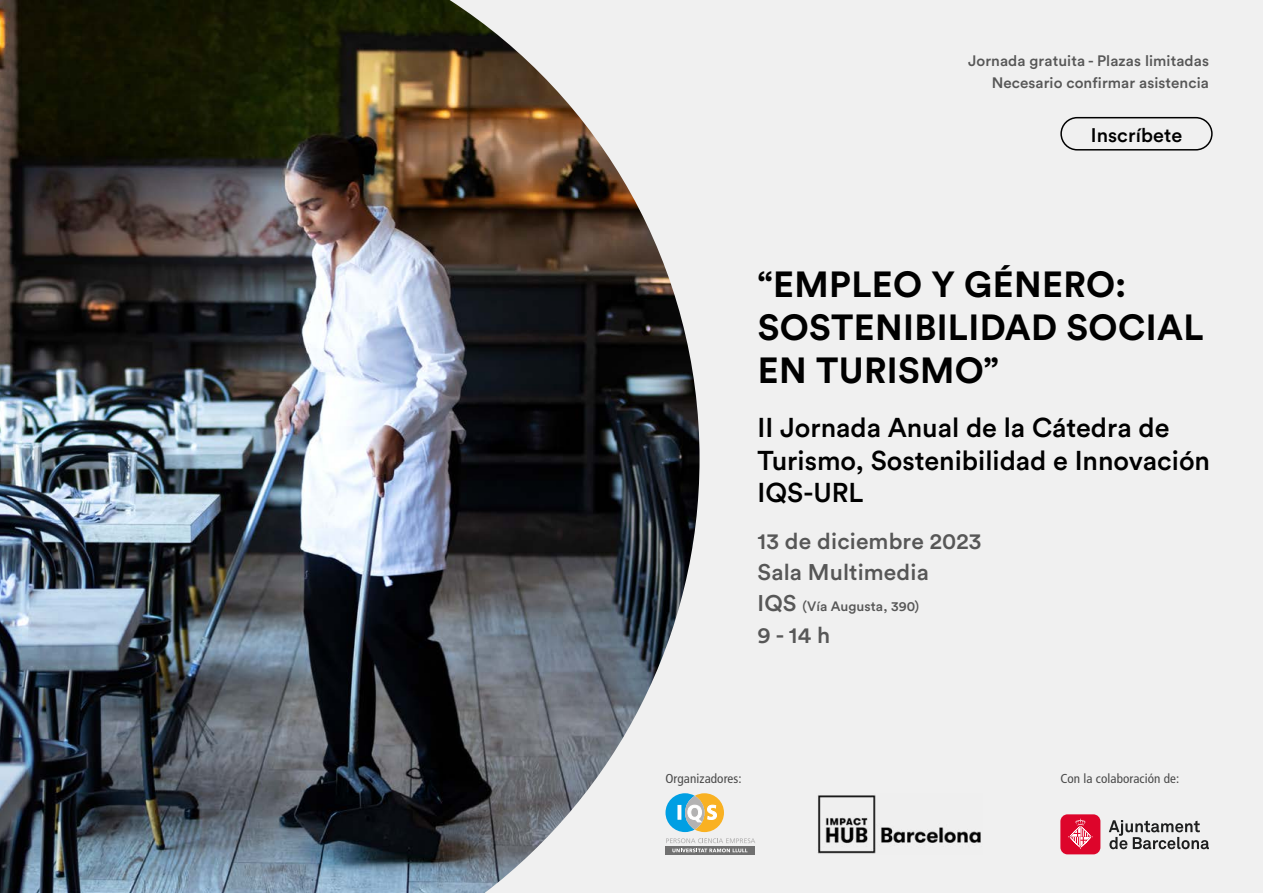
<style>
.page{position:relative;width:1263px;height:893px;background:#f0f0f0}
.page>*{position:absolute;margin:0;border:0;box-sizing:border-box;transform-origin:0 0}
.t1{font:700 36px/43.2px "Circular Std";letter-spacing:.01em;color:#000}
.t2{font:500 27px/32.4px "Circular Std";color:#000}
.t3{font:500 22.5px/31.2px "Circular Std";letter-spacing:.005em;color:#575757}
.t4{font:500 19.5px "Circular Std";letter-spacing:.005em;color:#000}
.t5{font:500 15px/22.2px "Circular Std";letter-spacing:.005em;color:#575757;text-align:right}
.t6{font:500 13.5px "Circular Std";letter-spacing:.005em;color:#575757}
.t7{font:condensed 12.9px "Frutiger LT Std";letter-spacing:.005em;color:#4a4a4a}
.s1{font-size:22.5px}
</style>
<div class="page">
<svg style="left:699px;top:852px;width:56px;height:2px"></svg>
<svg style="left:699px;top:838px;width:56px;height:14px"></svg>
<svg style="left:699px;top:793px;width:25px;height:39px"></svg>
<svg style="left:1109px;top:820px;width:100px;height:29px"></svg>
<div style="left:1060px;top:814px;width:40px;height:40px;background:#dd052b;border-radius:7px"></div>
<svg style="left:1068px;top:819px;width:25px;height:30px"></svg>
<img style="left:817px;top:795px;width:164px;height:59px">
<div style="left:1060px;top:117px;width:152px;height:34px;border:2px solid #000;border-radius:16px"></div>
<img style="left:0;top:0;width:699px;height:893px">
<p class="t5" style="left:968px;top:49px;width:242px">Jornada gratuita - Plazas limitadas<br>Necesario confirmar asistencia</p>
<p class="t4" style="left:1091px;top:123px;width:93px">Inscríbete</p>
<h1 class="t1" style="left:758px;top:262px;width:447px">“EMPLEO Y GÉNERO:<br>SOSTENIBILIDAD SOCIAL<br>EN TURISMO”</h1>
<p class="t2" style="left:758px;top:411px;width:454px">II Jornada Anual de la Cátedra de<br>Turismo, Sostenibilidad e Innovación<br>IQS-URL</p>
<p class="t3" style="left:758px;top:525px;width:225px">13 de diciembre 2023<br>Sala Multimedia</p>
<p class="t6" style="left:758px;top:598px;width:163px"><span class="s1">IQS</span> (Vía Augusta, 390)</p>
<p class="t3" style="left:758px;top:619px;width:74px">9 - 14 h</p>
<p class="t7" style="left:665px;top:771px;width:78px">Organizadores:</p>
<p class="t7" style="left:1060px;top:771px;width:120px">Con la colaboración de:</p>
</div>
